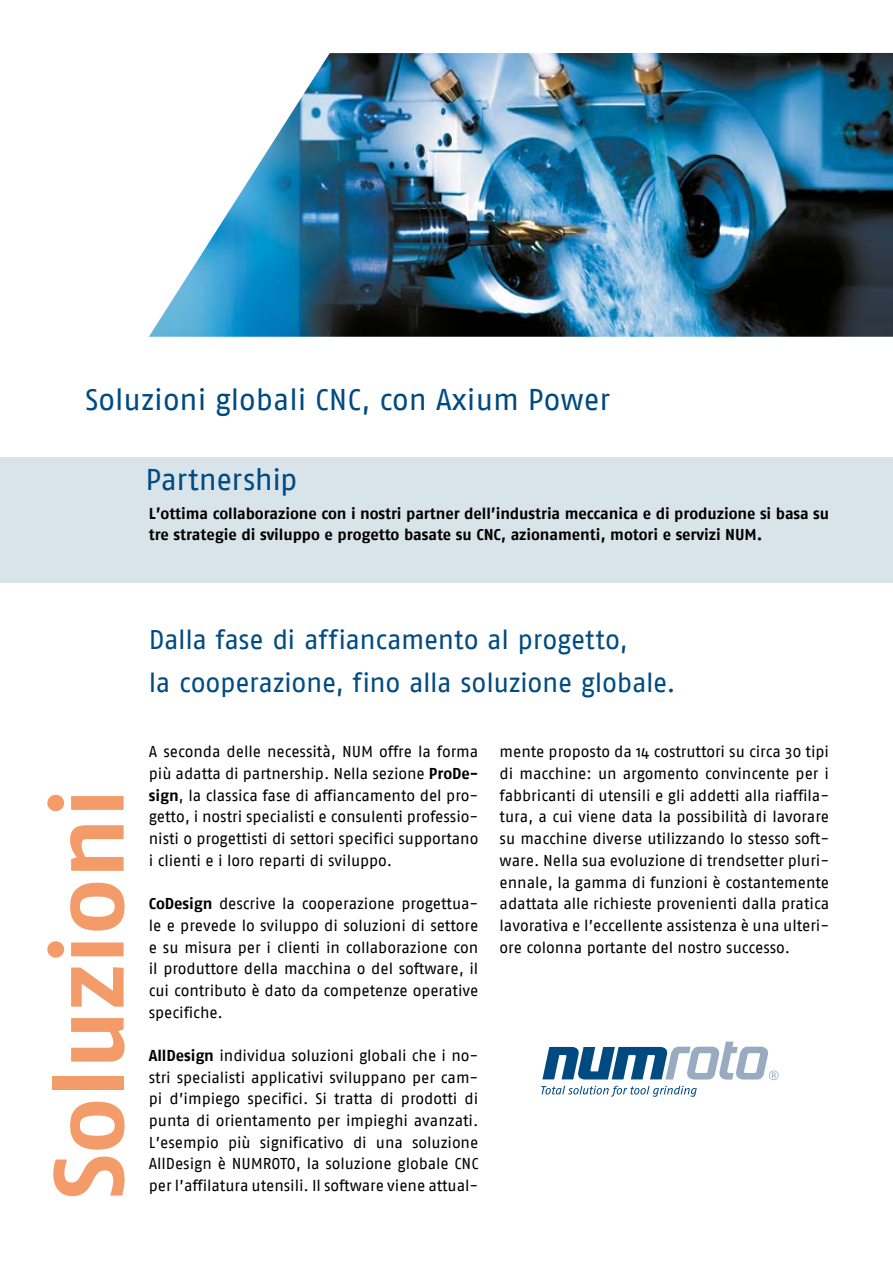
<style>
.page{position:relative;width:893px;height:1263px;background:#fff}
.page>*{position:absolute;margin:0;border:0;box-sizing:border-box;transform-origin:0 0}
.t1{font:700 99px "Fago No";color:#f49c69}
.t2{font:30px "Fago No";color:#004a82}
.t3{font:30px "Fago No";letter-spacing:-.02em;color:#004b81}
.t4{font:27px/43.3px "Fago No";letter-spacing:-.015em;color:#004b81}
.t5{font:15.75px/21.8px "Fago No";letter-spacing:-.005em;color:#000;text-align:justify}
.t6{font:700 15.75px/21.8px "Fago No";letter-spacing:-.005em;color:#000}
.s1{font-weight:700}
</style>
<div class="page">
<div style="left:0;top:457px;width:893px;height:126px;background:#d9e3ea"></div>
<img style="left:149px;top:53px;width:744px;height:284px">
<svg style="left:542px;top:1041px;width:237px;height:39px"></svg>
<svg style="left:541px;top:1086px;width:156px;height:11px"></svg>
<h2 class="t2" style="left:85px;top:383px;width:527px">Soluzioni globali CNC, con Axium Power</h2>
<h2 class="t3" style="left:146px;top:463px;width:154px">Partnership</h2>
<p class="t6" style="left:149px;top:502px;width:682px">L’ottima collaborazione con i nostri partner dell’industria meccanica e di produzione si basa su tre strategie di sviluppo e progetto basate su CNC, azionamenti, motori e servizi NUM.</p>
<h1 class="t1" style="left:31px;top:1199px;width:412px;rotate:-90deg">Soluzioni</h1>
<h3 class="t4" style="left:149px;top:618px;width:528px">Dalla fase di affiancamento al progetto,<br>la cooperazione, fino alla soluzione globale.</h3>
<p class="t5" style="left:149px;top:741px;width:331px">A seconda delle necessità, NUM offre la forma più adatta di partnership. Nella sezione <span class="s1">ProDe&shy;sign</span>, la classica fase di affiancamento del pro&shy;getto, i nostri specialisti e consulenti professio&shy;nisti o progettisti di settori specifici supportano i clienti e i loro reparti di sviluppo.</p>
<p class="t5" style="left:149px;top:893px;width:331px"><span class="s1">CoDesign</span> descrive la cooperazione progettua&shy;le e prevede lo sviluppo di soluzioni di settore e su misura per i clienti in collaborazione con il produttore della macchina o del software, il cui contributo è dato da competenze operative specifiche.</p>
<p class="t5" style="left:149px;top:1044px;width:331px"><span class="s1">AllDesign</span> individua soluzioni globali che i no&shy;stri specialisti applicativi sviluppano per cam&shy;pi d’impiego specifici. Si tratta di prodotti di punta di orientamento per impieghi avanzati.<br>L’esempio più significativo di una soluzione AllDesign è NUMROTO, la soluzione globale CNC per l’affilatura utensili. Il software viene attual-</p>
<p class="t5" style="left:500px;top:741px;width:331px">mente proposto da 14 costruttori su circa 30 tipi di macchine: un argomento convincente per i fabbricanti di utensili e gli addetti alla riaffila&shy;tura, a cui viene data la possibilità di lavorare su macchine diverse utilizzando lo stesso soft&shy;ware. Nella sua evoluzione di trendsetter pluri&shy;ennale, la gamma di funzioni è costantemente adattata alle richieste provenienti dalla pratica lavorativa e l’eccellente assistenza è una ulteri&shy;ore colonna portante del nostro successo.</p>
</div>
